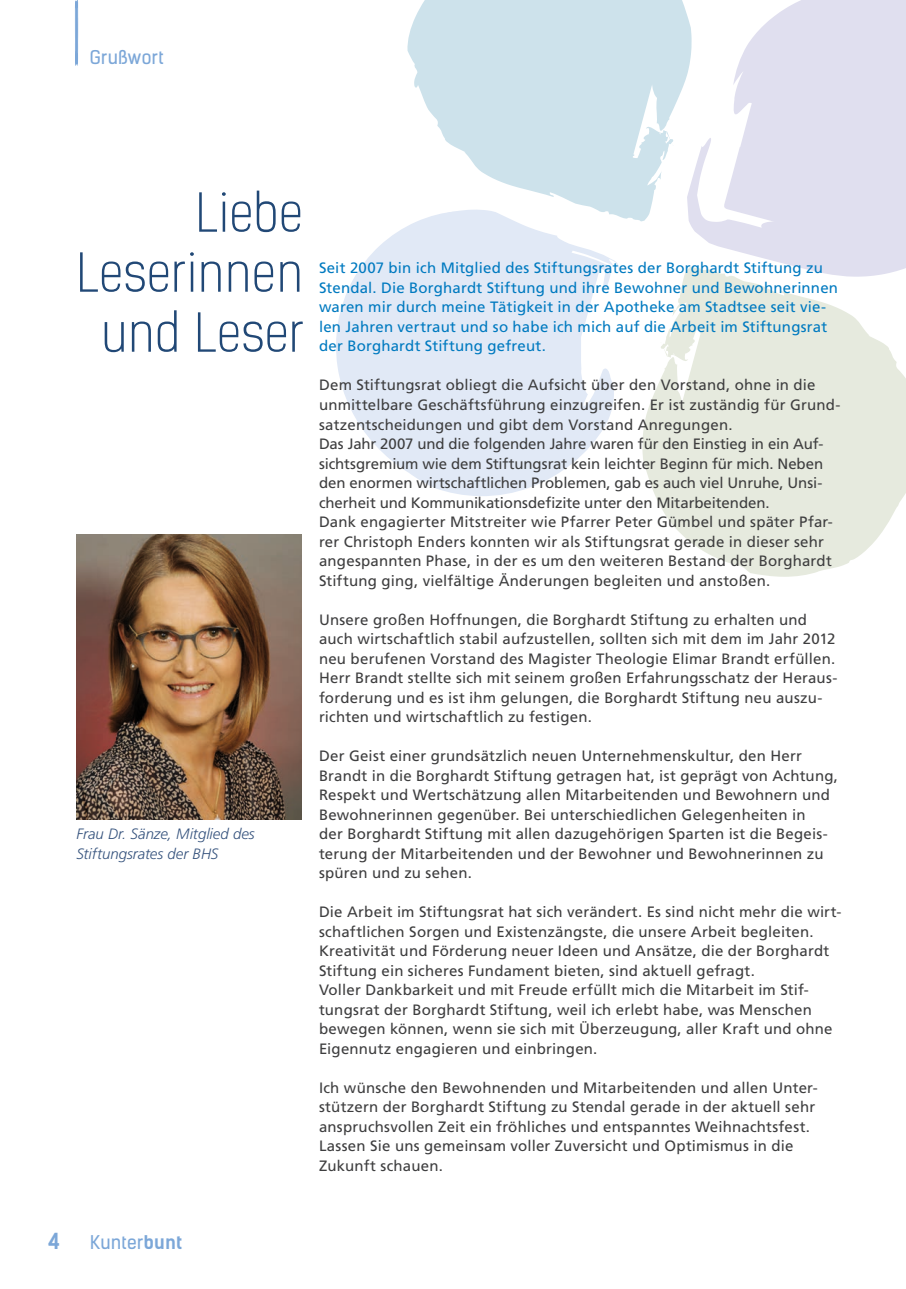
<style>
.page{position:relative;width:906px;height:1289px;background:#fff}
.page>*{position:absolute;margin:0;border:0;box-sizing:border-box;transform-origin:0 0}
.t1{font:300 51px/60px "Kelson Sans";letter-spacing:.01em;color:#214876;text-align:right}
.t2{font:700 21px "Kelson Sans";color:#7ca7d8}
.t3{font:18px "Kelson Sans";letter-spacing:.02em;color:#7ca7d8}
.t4{font:15px/19.5px "Frutiger LT Std";letter-spacing:.01em;color:#3e3e3f}
.t5{font:15px/19.5px "Frutiger LT Std";letter-spacing:.01em;color:#007ac0}
.t6{font:italic 300 15px/19.5px "Frutiger LT Std";color:#37547e}
.s1{font-weight:700}
</style>
<div class="page">
<svg style="left:75px;top:0;width:3px;height:66px"></svg>
<svg style="left:407px;top:0;width:280px;height:221px;fill:#cde2eb"></svg>
<svg style="left:687px;top:0;width:219px;height:266px;fill:#e0dfef"></svg>
<svg style="left:336px;top:209px;width:282px;height:287px;fill:#e1e9f6"></svg>
<svg style="left:642px;top:266px;width:264px;height:311px;fill:#e6eade"></svg>
<img style="left:77px;top:534px;width:225px;height:285px">
<p class="t3" style="left:90px;top:46px;width:75px">Grußwort</p>
<h1 class="t1" style="left:76px;top:184px;width:229px">Liebe<br>Leserinnen und Leser</h1>
<p class="t6" style="left:77px;top:824px;width:180px">Frau Dr. Sänze, Mitglied des<br>Stiftungsrates der BHS</p>
<p class="t5" style="left:319px;top:258px;width:520px">Seit 2007 bin ich Mitglied des Stiftungsrates der Borghardt Stiftung zu Stendal. Die Borghardt Stiftung und ihre Bewohner und Bewohnerinnen waren mir durch meine Tätigkeit in der Apotheke am Stadtsee seit vie&shy;len Jahren vertraut und so habe ich mich auf die Arbeit im Stiftungsrat der Borghardt Stiftung gefreut.</p>
<p class="t4" style="left:319px;top:375px;width:523px">Dem Stiftungsrat obliegt die Aufsicht über den Vorstand, ohne in die unmittelbare Geschäftsführung einzugreifen. Er ist zuständig für Grund&shy;satzentscheidungen und gibt dem Vorstand Anregungen.<br>Das Jahr 2007 und die folgenden Jahre waren für den Einstieg in ein Auf&shy;sichtsgremium wie dem Stiftungsrat kein leichter Beginn für mich. Neben den enormen wirtschaftlichen Problemen, gab es auch viel Unruhe, Unsi&shy;cherheit und Kommunikationsdefizite unter den Mitarbeitenden.<br>Dank engagierter Mitstreiter wie Pfarrer Peter Gümbel und später Pfar&shy;rer Christoph Enders konnten wir als Stiftungsrat gerade in dieser sehr angespannten Phase, in der es um den weiteren Bestand der Borghardt Stiftung ging, vielfältige Änderungen begleiten und anstoßen.</p>
<p class="t4" style="left:319px;top:609px;width:520px">Unsere großen Hoffnungen, die Borghardt Stiftung zu erhalten und auch wirtschaftlich stabil aufzustellen, sollten sich mit dem im Jahr 2012 neu berufenen Vorstand des Magister Theologie Elimar Brandt erfüllen.<br>Herr Brandt stellte sich mit seinem großen Erfahrungsschatz der Heraus&shy;forderung und es ist ihm gelungen, die Borghardt Stiftung neu auszu&shy;richten und wirtschaftlich zu festigen.</p>
<p class="t4" style="left:319px;top:746px;width:520px">Der Geist einer grundsätzlich neuen Unternehmenskultur, den Herr Brandt in die Borghardt Stiftung getragen hat, ist geprägt von Achtung, Respekt und Wertschätzung allen Mitarbeitenden und Bewohnern und Bewohnerinnen gegenüber. Bei unterschiedlichen Gelegenheiten in<br>der Borghardt Stiftung mit allen dazugehörigen Sparten ist die Begeis&shy;terung der Mitarbeitenden und der Bewohner und Bewohnerinnen zu spüren und zu sehen.</p>
<p class="t4" style="left:319px;top:902px;width:524px">Die Arbeit im Stiftungsrat hat sich verändert. Es sind nicht mehr die wirt&shy;schaftlichen Sorgen und Existenzängste, die unsere Arbeit begleiten.<br>Kreativität und Förderung neuer Ideen und Ansätze, die der Borghardt Stiftung ein sicheres Fundament bieten, sind aktuell gefragt.<br>Voller Dankbarkeit und mit Freude erfüllt mich die Mitarbeit im Stif&shy;tungsrat der Borghardt Stiftung, weil ich erlebt habe, was Menschen bewegen können, wenn sie sich mit Überzeugung, aller Kraft und ohne Eigennutz engagieren und einbringen.</p>
<p class="t4" style="left:319px;top:1077px;width:500px">Ich wünsche den Bewohnenden und Mitarbeitenden und allen Unter&shy;stützern der Borghardt Stiftung zu Stendal gerade in der aktuell sehr anspruchsvollen Zeit ein fröhliches und entspanntes Weihnachtsfest.<br>Lassen Sie uns gemeinsam voller Zuversicht und Optimismus in die Zukunft schauen.</p>
<h2 class="t2" style="left:48px;top:1228px;width:13px">4</h2>
<p class="t3" style="left:90px;top:1231px;width:94px">Kunter<span class="s1">bunt</span></p>
</div>
